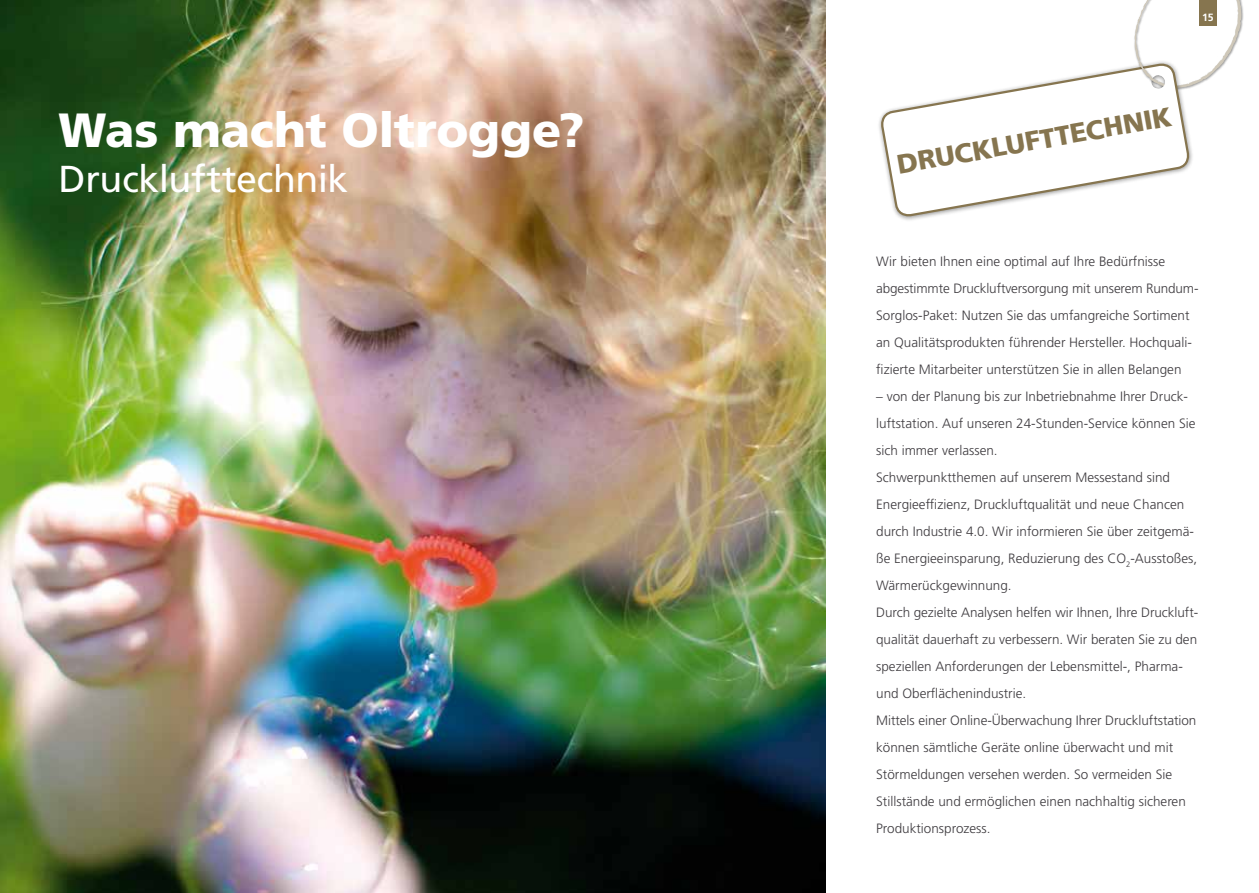
<style>
.page{position:relative;width:1259px;height:893px;background:#fff}
.page>*{position:absolute;margin:0;border:0;box-sizing:border-box;transform-origin:0 0}
.t1{font:900 48px "Frutiger LT Std";color:#fff}
.t2{font:37.5px "Frutiger LT Std";letter-spacing:-.01em;color:#fff}
.t3{font:900 27px "Frutiger LT Std";color:#86754f}
.t4{font:300 13.5px/27px "Frutiger LT Std";color:#3e3b3f}
.t5{font:700 10.5px "Frutiger LT Std";color:#fff}
</style>
<div class="page">
<img style="left:0;top:0;width:825px;height:893px">
<div style="left:1174px;top:0;width:70px;height:91px;background:#000;opacity:.4"></div>
<svg style="left:879px;top:66px;width:311px;height:152px"></svg>
<div style="left:1133px;top:0;width:35px;height:90px;background:#fff"></div>
<svg style="left:1134px;top:0;width:107px;height:99px"></svg>
<h1 class="t1" style="left:58px;top:101px;width:527px">Was macht Oltrogge?</h1>
<h2 class="t2" style="left:58px;top:156px;width:291px">Drucklufttechnik</h2>
<p class="t5" style="left:1202px;top:11px;width:13px">15</p>
<h3 class="t3" style="left:894px;top:148px;width:280px;rotate:-10deg">Drucklufttechnik</h3>
<p class="t4" style="left:876px;top:248px;width:324px">Wir bieten Ihnen eine optimal auf Ihre Bedürfnisse abgestimmte Druckluftversorgung mit unserem Rundum-Sorglos-Paket: Nutzen Sie das umfangreiche Sortiment an Qualitätsprodukten führender Hersteller. Hochquali&shy;fizierte Mitarbeiter unterstützen Sie in allen Belangen</p>
<p class="t4" style="left:876px;top:383px;width:324px">– von der Planung bis zur Inbetriebnahme Ihrer Druck&shy;luftstation. Auf unseren 24-Stunden-Service können Sie sich immer verlassen.<br>Schwerpunktthemen auf unserem Messestand sind Energieeffizienz, Druckluftqualität und neue Chancen durch Industrie 4.0. Wir informieren Sie über zeitgemä&shy;ße Energieeinsparung, Reduzierung des CO<sub>2</sub>-Ausstoßes, Wärmerückgewinnung.<br>Durch gezielte Analysen helfen wir Ihnen, Ihre Druckluft&shy;qualität dauerhaft zu verbessern. Wir beraten Sie zu den speziellen Anforderungen der Lebensmittel-, Pharma&shy;und Oberflächenindustrie.<br>Mittels einer Online-Überwachung Ihrer Druckluftstation können sämtliche Geräte online überwacht und mit Störmeldungen versehen werden. So vermeiden Sie Stillstände und ermöglichen einen nachhaltig sicheren Produktionsprozess.</p>
</div>
